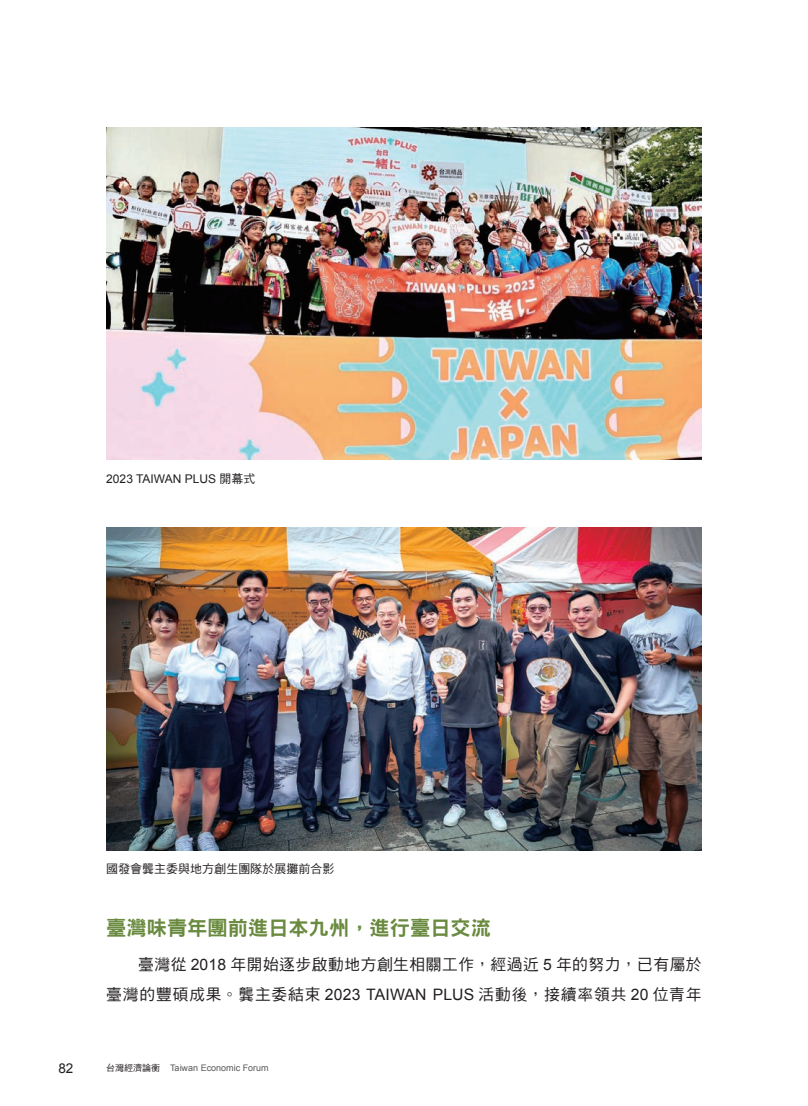
<style>
.page{position:relative;width:808px;height:1106px;background:#fff}
.page>*{position:absolute;margin:0;border:0;box-sizing:border-box;transform-origin:0 0}
.t1{font:20.25px "DF Hei Std W9";color:#698a3f}
.t2{font:15.75px/30px "DF Hei Std W5";letter-spacing:.035em;color:#231f20;text-align:right}
.t3{font:13.5px "Arial";color:#231f20}
.t4{font:12px "DF Hei Std W5";color:#231f20}
.t5{font:12px "Arial";color:#231f20}
.t6{font:9px "Arial";color:#57585a}
.s1{font-family:"DF Hei Std W5"}
.s2{font-family:"Arial"}
.s3{font-family:"DF Hei Std W5";color:#231f20}
</style>
<div class="page">
<img style="left:106px;top:128px;width:596px;height:331px">
<img style="left:106px;top:527px;width:596px;height:323px">
<p class="t5" style="left:106px;top:471px;width:151px">2023 TAIWAN PLUS <span class="s1">開幕式</span></p>
<p class="t4" style="left:106px;top:862px;width:230px">國發會龔主委與地方創生團隊於展攤前合影</p>
<p class="t1" style="left:106px;top:916px;width:386px">臺灣味青年團前進日本九州，進行臺日交流</p>
<p class="t2" style="left:106px;top:948px;width:597px">臺灣從 <span class="s2">2018</span> 年開始逐步啟動地方創生相關工作，經過近 <span class="s2">5</span> 年的努力，已有屬於<br>臺灣的豐碩成果。龔主委結束 <span class="s2">2023 TAIWAN PLUS</span> 活動後，接續率領共 <span class="s2">20</span> 位青年</p>
<p class="t3" style="left:58px;top:1059px;width:17px">82</p>
<p class="t6" style="left:106px;top:1062px;width:164px"><span class="s3">台灣經濟論衡</span> Taiwan Economic Forum</p>
</div>
